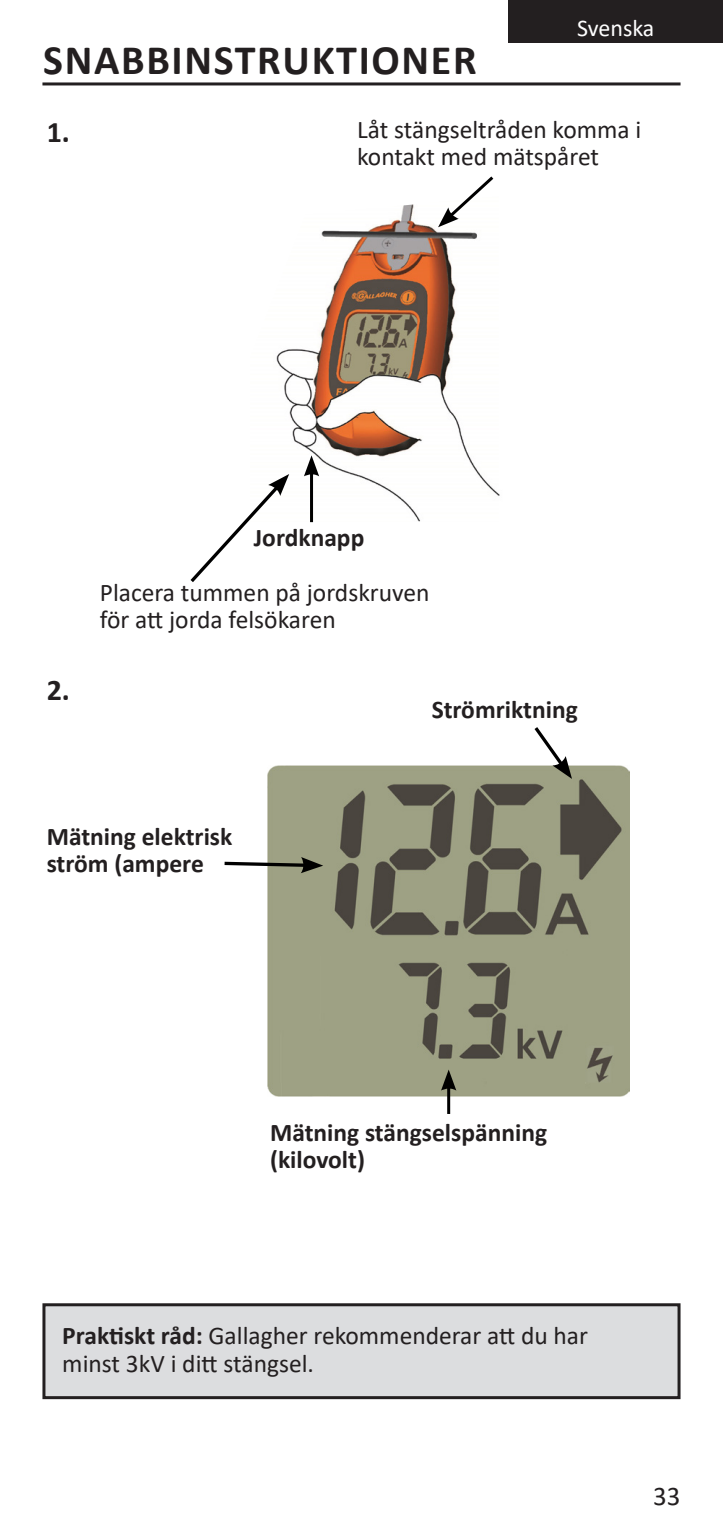
<style>
.page{position:relative;width:723px;height:1531px;background:#fff}
.page>*{position:absolute;margin:0;border:0;box-sizing:border-box;transform-origin:0 0}
.Heading_1{font:700 42px "Calibri";letter-spacing:.04em;color:#231f20}
.Body_Text{font:700 30px "Calibri";color:#231f20}
.t1{font:27px "Calibri";color:#231f20}
.Body_Text-2{font:25.5px/27px "Calibri";color:#231f20}
.Pic_Text{font:700 25.5px/27px "Calibri";color:#231f20}
.List_continue{font:25.5px/28.5px "Calibri";color:#231f20}
.t2{font:24px "Calibri";letter-spacing:-.005em;color:#fff}
.s1{font-weight:700}
</style>
<div class="page">
<hr style="left:42px;top:82px;width:638px;height:3px;background:#231f20">
<img style="left:276px;top:204px;width:224px;height:317px">
<hr style="left:310px;top:472px;width:3px;height:50px;background:#000">
<svg style="left:304px;top:455px;width:15px;height:21px"></svg>
<svg style="left:438px;top:176px;width:58px;height:51px"></svg>
<svg style="left:190px;top:474px;width:99px;height:108px"></svg>
<img style="left:268px;top:765px;width:361px;height:331px">
<svg style="left:224px;top:857px;width:99px;height:16px"></svg>
<svg style="left:531px;top:727px;width:41px;height:52px"></svg>
<hr style="left:447px;top:1086px;width:3px;height:28px;background:#000">
<svg style="left:441px;top:1069px;width:15px;height:21px"></svg>
<div style="left:44px;top:1305px;width:635px;height:92px;background:#dcdddf"></div>
<div style="left:42px;top:1303px;width:638px;height:96px;border:3px solid #231f20"></div>
<div style="left:509px;top:0;width:214px;height:42px;background:#231f20"></div>
<p class="Heading_1" style="left:43px;top:30px;width:435px">SNABBINSTRUKTIONER</p>
<p class="t2" style="left:577px;top:11px;width:79px">Svenska</p>
<p class="Body_Text" style="left:47px;top:110px;width:25px">1.</p>
<p class="Body_Text-2" style="left:357px;top:116px;width:286px">Låt stängseltråden komma i kontakt med mätspåret</p>
<p class="Body_Text" style="left:47px;top:668px;width:25px">2.</p>
<p class="Pic_Text" style="left:254px;top:523px;width:112px">Jordknapp</p>
<p class="Body_Text-2" style="left:100px;top:579px;width:331px">Placera tummen på jordskruven för att jorda felsökaren</p>
<p class="Pic_Text" style="left:432px;top:696px;width:148px">Strömriktning</p>
<p class="Pic_Text" style="left:47px;top:822px;width:187px">Mätning elektrisk ström (ampere</p>
<p class="Pic_Text" style="left:270px;top:1118px;width:278px">Mätning stängselspänning (kilovolt)</p>
<p class="List_continue" style="left:62px;top:1320px;width:527px"><span class="s1">Praktiskt råd:</span> Gallagher rekommenderar att du har minst 3kV i ditt stängsel.</p>
<p class="t1" style="left:653px;top:1477px;width:29px">33</p>
</div>
